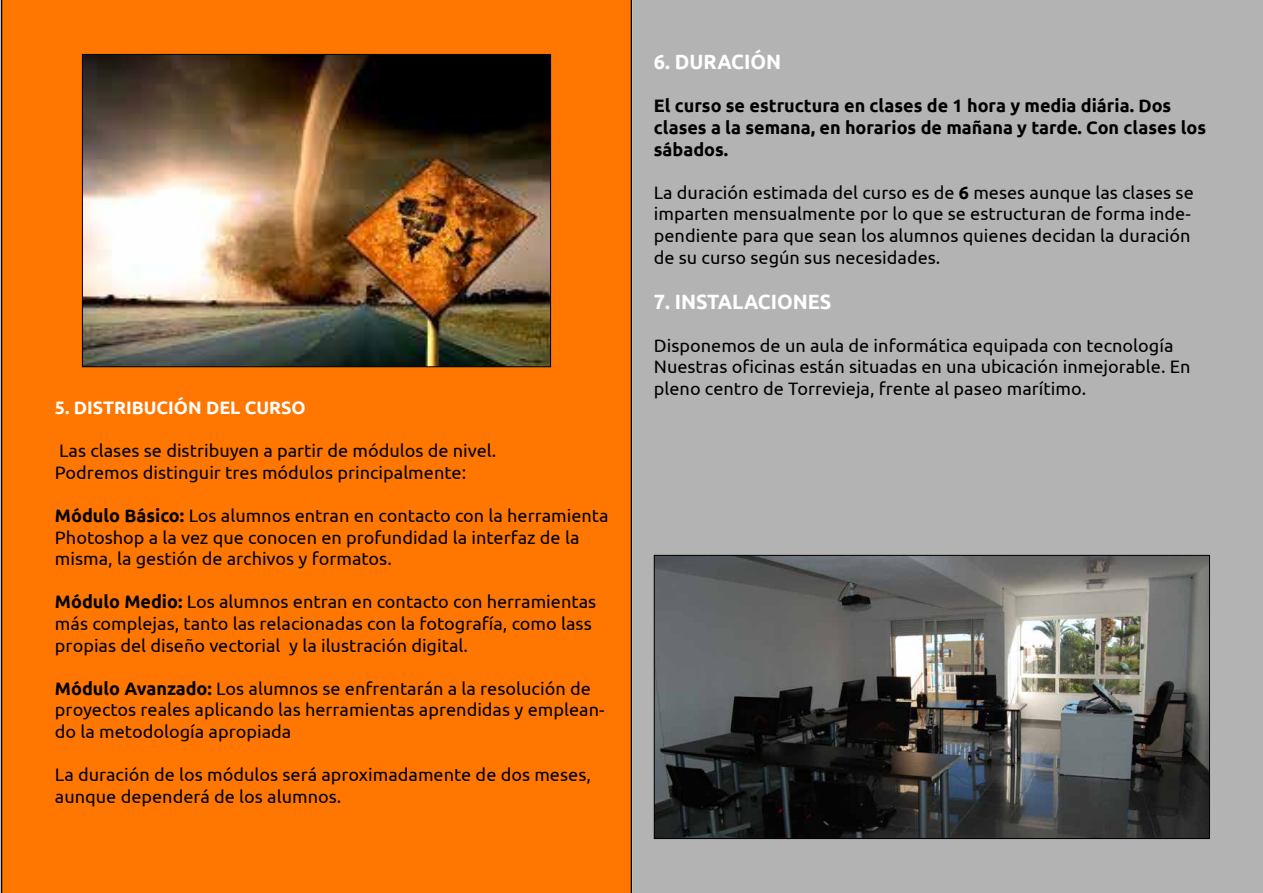
<style>
.page{position:relative;width:1263px;height:893px;background:#fff}
.page>*{position:absolute;margin:0;border:0;box-sizing:border-box;transform-origin:0 0}
.t1{font:700 20.7px "Ubuntu";color:#fff;scale:.96 1}
.t2{font:18px/21.6px "Ubuntu";color:#000}
.t3{font:700 18px/21.6px "Ubuntu";color:#000}
.t4{font:700 18px "Ubuntu";color:#fff}
.s1{color:#fffffe}
.s2{font-weight:700}
</style>
<div class="page">
<div style="left:1px;top:0;width:631px;height:893px;background:#f70"></div>
<div style="left:632px;top:0;width:630px;height:893px;background:#b3b3b3"></div>
<img style="left:84px;top:56px;width:465px;height:309px">
<div style="left:82px;top:54px;width:469px;height:313px;border:1px solid #000"></div>
<img style="left:656px;top:557px;width:552px;height:280px">
<div style="left:654px;top:555px;width:556px;height:284px;border:1px solid #000"></div>
<p class="t4" style="left:55px;top:396px;width:252px">5. <span class="s1">D</span>ISTRIBUCIÓN DEL CURSO</p>
<p class="t2" style="left:55px;top:439px;width:443px">Las clases se distribuyen a partir de módulos de nivel.<br>Podremos distinguir tres módulos principalmente:</p>
<p class="t2" style="left:55px;top:504px;width:555px"><span class="s2">Módulo Básico:</span> Los alumnos entran en contacto con la herramienta<br>Photoshop a la vez que conocen en profundidad la interfaz de la misma, la gestión de archivos y formatos.</p>
<p class="t2" style="left:55px;top:590px;width:543px"><span class="s2">Módulo Medio:</span> Los alumnos entran en contacto con herramientas más complejas, tanto las relacionadas con la fotografía, como lass propias del diseño vectorial y la ilustración digital.</p>
<p class="t2" style="left:55px;top:677px;width:551px"><span class="s2">Módulo Avanzado:</span> Los alumnos se enfrentarán a la resolución de proyectos reales aplicando las herramientas aprendidas y emplean&shy;do la metodología apropiada</p>
<p class="t2" style="left:55px;top:763px;width:537px">La duración de los módulos será aproximadamente de dos meses, aunque dependerá de los alumnos.</p>
<p class="t1" style="left:654px;top:48px;width:134px">6. DURACIÓN</p>
<p class="t3" style="left:654px;top:94px;width:554px">El curso se estructura en clases de 1 hora y media diária. Dos clases a la semana, en horarios de mañana y tarde. Con clases los sábados.</p>
<p class="t2" style="left:654px;top:181px;width:541px">La duración estimada del curso es de <span class="s2">6</span> meses aunque las clases se imparten mensualmente por lo que se estructuran de forma inde&shy;pendiente para que sean los alumnos quienes decidan la duración de su curso según sus necesidades.</p>
<p class="t1" style="left:654px;top:288px;width:186px">7. INSTALACIONES</p>
<p class="t2" style="left:654px;top:334px;width:538px">Disponemos de un aula de informática equipada con tecnología<br>Nuestras oficinas están situadas en una ubicación inmejorable. En pleno centro de Torrevieja, frente al paseo marítimo.</p>
</div>
